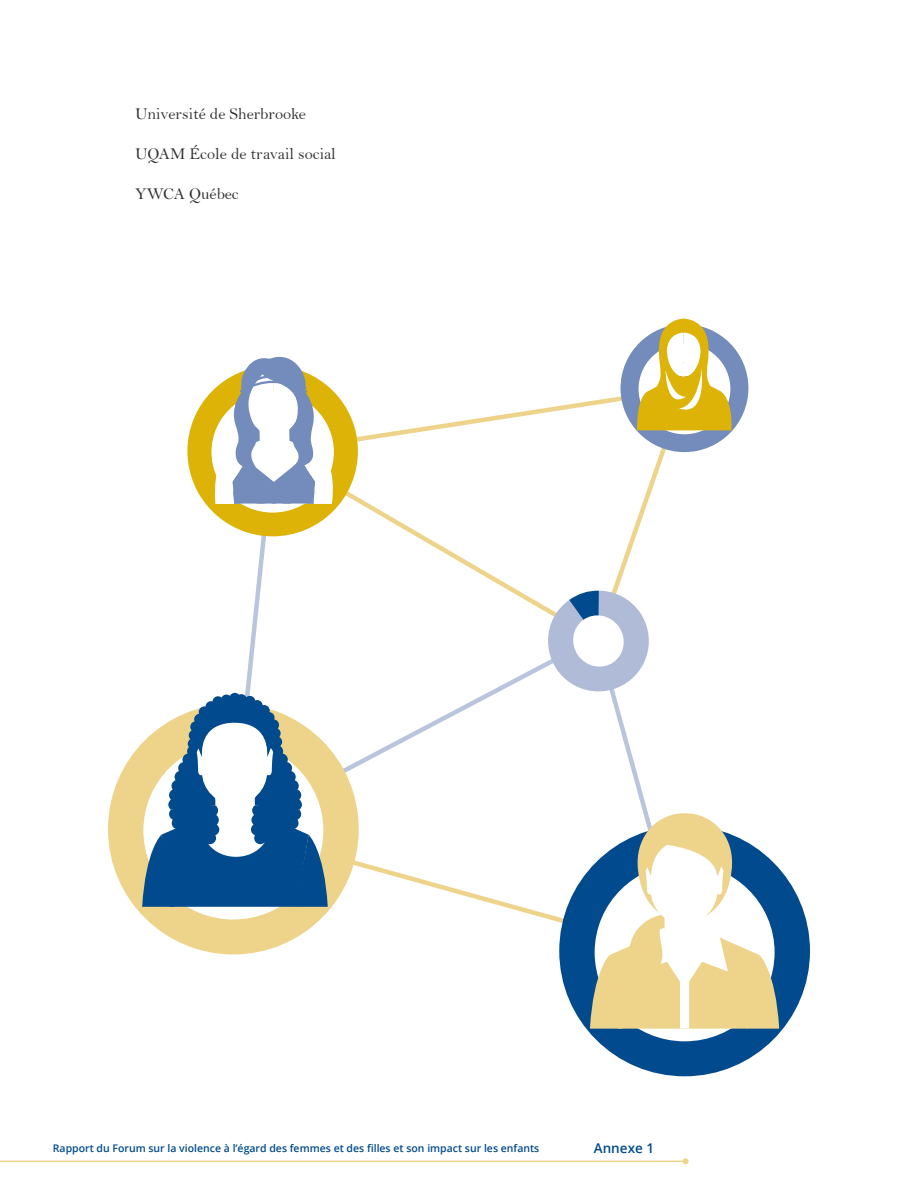
<style>
.page{position:relative;width:918px;height:1188px;background:#fff}
.page>*{position:absolute;margin:0;border:0;box-sizing:border-box;transform-origin:0 0}
.t1{font:16.5px "Bell";color:#312f30}
.t2{font:600 13.5px "Open Sans";color:#004a8d}
.t3{font:600 10.5px "Open Sans";color:#004a8d}
</style>
<div class="page">
<svg style="left:231px;top:661px;width:417px;height:294px"></svg>
<svg style="left:335px;top:383px;width:351px;height:208px"></svg>
<svg style="left:335px;top:445px;width:270px;height:168px"></svg>
<hr style="left:0;top:1161px;width:686px;height:1px;background:#eed48a">
<svg style="left:682px;top:1158px;width:6px;height:6px"></svg>
<div style="left:108px;top:704px;width:251px;height:250px;background:#eed48a;border-radius:50%"></div>
<div style="left:143px;top:742px;width:180px;height:177px;background:#fff;border-radius:50%"></div>
<div style="left:621px;top:324px;width:127px;height:128px;background:#748cbb;border-radius:50%"></div>
<div style="left:187px;top:366px;width:171px;height:170px;background:#deb308;border-radius:50%"></div>
<div style="left:559px;top:826px;width:251px;height:250px;background:#004a8d;border-radius:50%"></div>
<div style="left:595px;top:863px;width:180px;height:178px;background:#fff;border-radius:50%"></div>
<svg style="left:590px;top:813px;width:189px;height:216px"></svg>
<svg style="left:142px;top:356px;width:193px;height:551px"></svg>
<svg style="left:548px;top:591px;width:101px;height:101px"></svg>
<svg style="left:637px;top:318px;width:96px;height:112px"></svg>
<h1 class="t1" style="left:135px;top:105px;width:172px">Université de Sherbrooke</h1>
<h1 class="t1" style="left:135px;top:145px;width:202px">UQAM École de travail social</h1>
<h1 class="t1" style="left:135px;top:185px;width:105px">YWCA Québec</h1>
<p class="t3" style="left:53px;top:1141px;width:488px">Rapport du Forum sur la violence à l’égard des femmes et des filles et son impact sur les enfants</p>
<p class="t2" style="left:594px;top:1139px;width:62px">Annexe 1</p>
</div>
